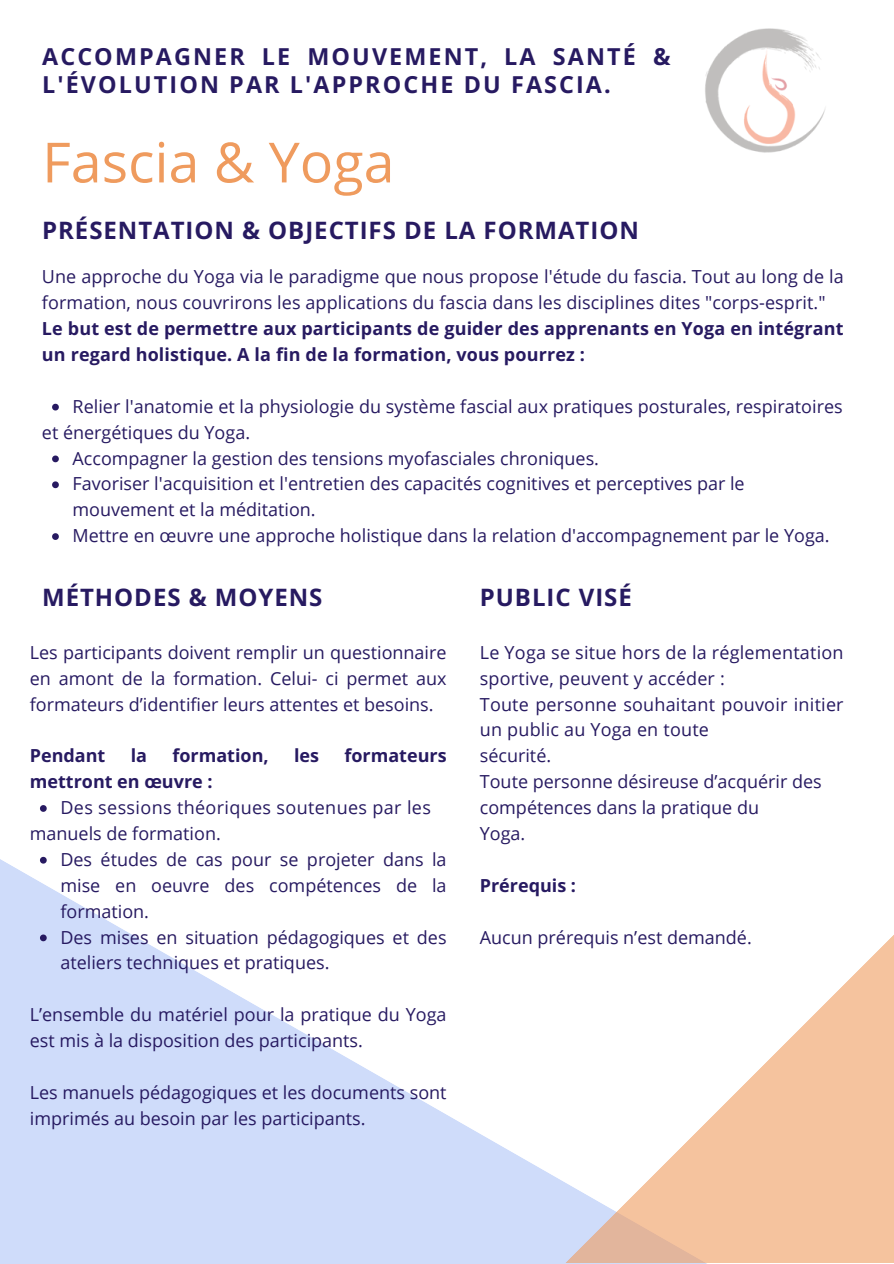
<style>
.page{position:relative;width:894px;height:1264px;background:#fff}
.page>*{position:absolute;margin:0;border:0;box-sizing:border-box;transform-origin:0 0}
.t1{font:55.5px "Open Sans";color:#ef9b5e}
.t2{font:700 24px "Open Sans";letter-spacing:.04em;color:#271a61}
.t3{font:700 23.4px/28.2px "Open Sans";letter-spacing:.09em;color:#271a61}
.t4{font:18px/25.8px "Open Sans";color:#271a61}
.t5{font:700 18px/25.8px "Open Sans";letter-spacing:.01em;color:#271a61}
.t6{font:18px "Open Sans";letter-spacing:.02em;color:#271a61}
</style>
<div class="page">
<svg style="left:0;top:811px;width:519px;height:452px;fill:#cfdcfa"></svg>
<svg style="left:519px;top:936px;width:374px;height:327px"></svg>
<img style="left:705px;top:28px;width:121px;height:125px">
<svg style="left:40px;top:805px;width:7px;height:6px"></svg>
<svg style="left:40px;top:856px;width:7px;height:7px"></svg>
<svg style="left:40px;top:934px;width:7px;height:7px"></svg>
<svg style="left:52px;top:404px;width:7px;height:6px"></svg>
<svg style="left:52px;top:455px;width:7px;height:7px"></svg>
<svg style="left:52px;top:481px;width:7px;height:7px"></svg>
<svg style="left:52px;top:533px;width:7px;height:7px"></svg>
<p class="t3" style="left:42px;top:42px;width:629px">ACCOMPAGNER LE MOUVEMENT, LA SANTÉ &amp;<br>L'ÉVOLUTION PAR L'APPROCHE DU FASCIA.</p>
<p class="t1" style="left:42px;top:123px;width:354px">Fascia &amp; Yoga</p>
<p class="t2" style="left:42px;top:213px;width:598px">PRÉSENTATION &amp; OBJECTIFS DE LA FORMATION</p>
<p class="t4" style="left:42px;top:263px;width:803px">Une approche du Yoga via le paradigme que nous propose l'étude du fascia. Tout au long de la formation, nous couvrirons les applications du fascia dans les disciplines dites "corps-esprit."</p>
<p class="t5" style="left:42px;top:315px;width:803px">Le but est de permettre aux participants de guider des apprenants en Yoga en intégrant un regard holistique. A la fin de la formation, vous pourrez :</p>
<p class="t4" style="left:72px;top:393px;width:771px">Relier l'anatomie et la physiologie du système fascial aux pratiques posturales, respiratoires</p>
<p class="t4" style="left:42px;top:419px;width:209px">et énergétiques du Yoga.</p>
<h2 class="t4" style="left:72px;top:444px;width:528px">Accompagner la gestion des tensions myofasciales chroniques.</h2>
<h2 class="t4" style="left:72px;top:470px;width:673px">Favoriser l'acquisition et l'entretien des capacités cognitives et perceptives par le mouvement et la méditation.</h2>
<p class="t4" style="left:72px;top:522px;width:758px">Mettre en œuvre une approche holistique dans la relation d'accompagnement par le Yoga.</p>
<p class="t2" style="left:42px;top:580px;width:282px">MÉTHODES &amp; MOYENS</p>
<p class="t4" style="left:30px;top:639px;width:418px;text-align:justify">Les participants doivent remplir un questionnaire en amont de la formation. Celui- ci permet aux formateurs d’identifier leurs attentes et besoins.</p>
<h2 class="t5" style="left:30px;top:742px;width:77px">Pendant</h2>
<h2 class="t5" style="left:131px;top:742px;width:18px">la</h2>
<h2 class="t5" style="left:172px;top:742px;width:98px">formation,</h2>
<h2 class="t5" style="left:294px;top:742px;width:27px">les</h2>
<h2 class="t5" style="left:344px;top:742px;width:104px">formateurs</h2>
<h2 class="t5" style="left:30px;top:768px;width:184px">mettront en œuvre :</h2>
<h1 class="t6" style="left:60px;top:794px;width:372px">Des sessions théoriques soutenues par les</h1>
<p class="t4" style="left:30px;top:820px;width:192px">manuels de formation.</p>
<h2 class="t4" style="left:60px;top:846px;width:387px;text-align:justify">Des études de cas pour se projeter dans la mise en oeuvre des compétences de la formation.</h2>
<p class="t4" style="left:60px;top:923px;width:387px">Des mises en situation pédagogiques et des ateliers techniques et pratiques.</p>
<p class="t4" style="left:30px;top:1001px;width:418px">L’ensemble du matériel pour la pratique du Yoga est mis à la disposition des participants.</p>
<p class="t4" style="left:30px;top:1078px;width:418px">Les manuels pédagogiques et les documents sont imprimés au besoin par les participants.</p>
<p class="t2" style="left:479px;top:580px;width:153px">PUBLIC VISÉ</p>
<h3 class="t4" style="left:479px;top:639px;width:365px">Le Yoga se situe hors de la réglementation sportive, peuvent y accéder :</h3>
<p class="t4" style="left:479px;top:690px;width:365px">Toute personne souhaitant pouvoir initier un public au Yoga en toute</p>
<p class="t4" style="left:479px;top:742px;width:73px">sécurité.</p>
<p class="t4" style="left:479px;top:768px;width:343px">Toute personne désireuse d’acquérir des compétences dans la pratique du</p>
<p class="t4" style="left:479px;top:820px;width:47px">Yoga.</p>
<p class="t5" style="left:479px;top:871px;width:98px">Prérequis :</p>
<p class="t4" style="left:479px;top:923px;width:273px">Aucun prérequis n’est demandé.</p>
</div>
